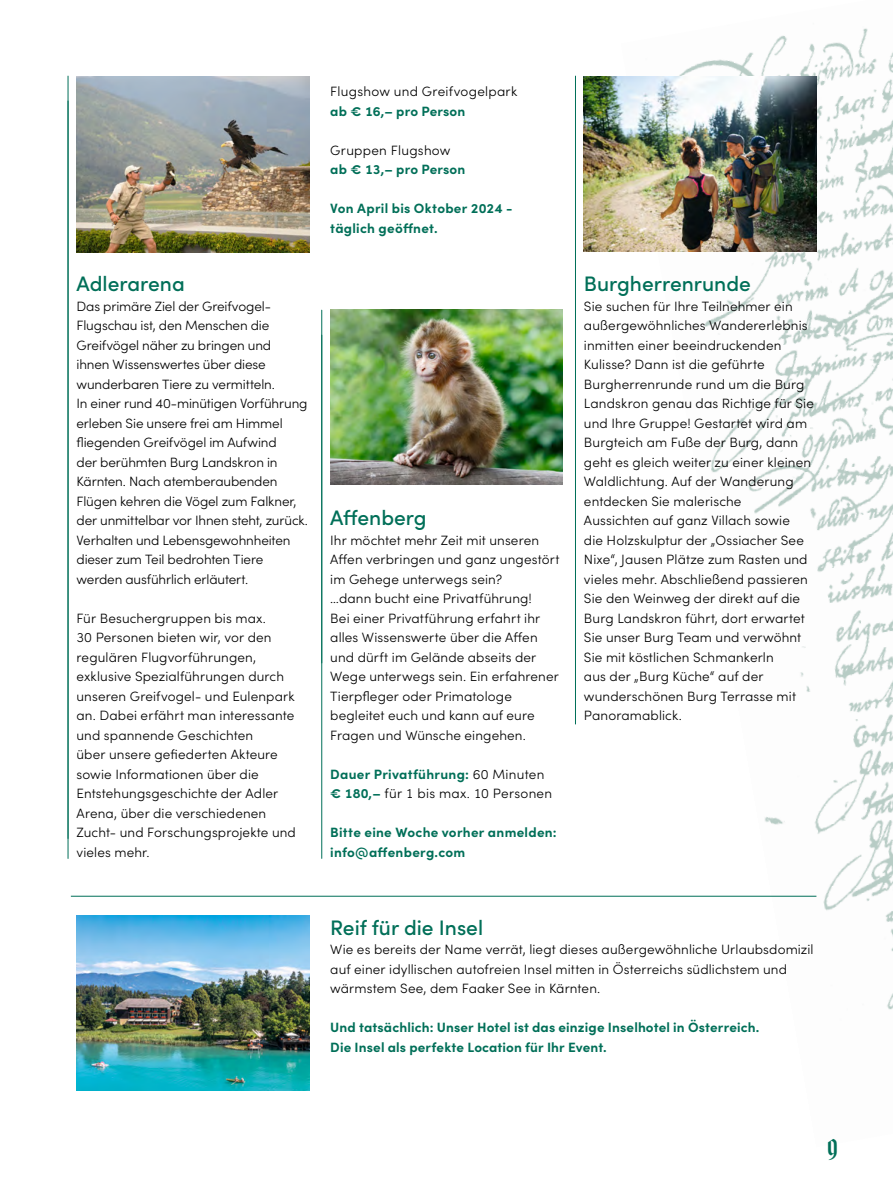
<style>
.page{position:relative;width:893px;height:1191px;background:#fff}
.page>*{position:absolute;margin:0;border:0;box-sizing:border-box;transform-origin:0 0}
.t1{font:27px "Amador";color:#006f58}
.t2{font:500 21px "Sofia Pro";color:#006f58}
.t3{font:300 13.5px/19.5px "Sofia Pro";letter-spacing:.01em;color:#000}
.t4{font:300 13.5px/19.5px "Sofia Pro";letter-spacing:-.01em;color:#000}
.t5{font:700 13.5px/19.5px "Sofia Pro";letter-spacing:.01em;color:#006f58}
.s1{font-weight:700;color:#006f58}
</style>
<div class="page">
<img style="left:621px;top:28px;width:272px;height:982px">
<img style="left:77px;top:915px;width:232px;height:175px">
<img style="left:77px;top:77px;width:232px;height:175px">
<img style="left:330px;top:309px;width:233px;height:176px">
<hr style="left:68px;top:76px;width:1px;height:782px;background:#006f58">
<hr style="left:71px;top:896px;width:745px;height:1px;background:#006f58">
<hr style="left:321px;top:310px;width:1px;height:353px;background:#006f58">
<hr style="left:321px;top:335px;width:1px;height:523px;background:#006f58">
<img style="left:584px;top:77px;width:232px;height:175px">
<hr style="left:575px;top:76px;width:1px;height:648px;background:#006f58">
<h2 class="t2" style="left:77px;top:268px;width:110px">Adlerarena</h2>
<p class="t4" style="left:77px;top:295px;width:233px">Das primäre Ziel der Greifvogel-Flugschau ist, den Menschen die Greifvögel näher zu bringen und<br>ihnen Wissenswertes über diese wunderbaren Tiere zu vermitteln.<br>In einer rund 40-minütigen Vorführung erleben Sie unsere frei am Himmel fliegenden Greifvögel im Aufwind<br>der berühmten Burg Landskron in Kärnten. Nach atemberaubenden Flügen kehren die Vögel zum Falkner, der unmittelbar vor Ihnen steht, zurück.<br>Verhalten und Lebensgewohnheiten dieser zum Teil bedrohten Tiere werden ausführlich erläutert.</p>
<p class="t3" style="left:77px;top:607px;width:221px">Für Besuchergruppen bis max.<br>30 Personen bieten wir, vor den regulären Flugvorführungen, exklusive Spezialführungen durch unseren Greifvogel- und Eulenpark an. Dabei erfährt man interessante und spannende Geschichten<br>über unsere gefiederten Akteure sowie Informationen über die<br>Entstehungsgeschichte der Adler<br>Arena, über die verschiedenen<br>Zucht- und Forschungsprojekte und vieles mehr.</p>
<p class="t3" style="left:330px;top:81px;width:188px">Flugshow und Greifvogelpark</p>
<p class="t5" style="left:330px;top:100px;width:137px">ab € 16,– pro Person</p>
<p class="t3" style="left:330px;top:139px;width:122px">Gruppen Flugshow</p>
<p class="t5" style="left:330px;top:158px;width:137px">ab € 13,– pro Person</p>
<p class="t5" style="left:330px;top:197px;width:184px">Von April bis Oktober 2024 - täglich geöffnet.</p>
<h2 class="t2" style="left:330px;top:502px;width:98px">Affenberg</h2>
<p class="t3" style="left:330px;top:529px;width:231px">Ihr möchtet mehr Zeit mit unseren<br>Affen verbringen und ganz ungestört im Gehege unterwegs sein?<br>…dann bucht eine Privatführung!<br>Bei einer Privatführung erfahrt ihr alles Wissenswerte über die Affen und dürft im Gelände abseits der<br>Wege unterwegs sein. Ein erfahrener<br>Tierpfleger oder Primatologe begleitet euch und kann auf eure<br>Fragen und Wünsche eingehen.</p>
<p class="t3" style="left:330px;top:763px;width:223px"><span class="s1">Dauer Privatführung:</span> 60 Minuten <span class="s1">€ 180,–</span> für 1 bis max. 10 Personen</p>
<p class="t5" style="left:330px;top:821px;width:228px">Bitte eine Woche vorher anmelden: info@affenberg.com</p>
<h2 class="t2" style="left:584px;top:268px;width:168px">Burgherrenrunde</h2>
<p class="t3" style="left:584px;top:295px;width:231px">Sie suchen für Ihre Teilnehmer ein außergewöhnliches Wandererlebnis inmitten einer beeindruckenden<br>Kulisse? Dann ist die geführte<br>Burgherrenrunde rund um die Burg<br>Landskron genau das Richtige für Sie und Ihre Gruppe! Gestartet wird am<br>Burgteich am Fuße der Burg, dann geht es gleich weiter zu einer kleinen<br>Waldlichtung. Auf der Wanderung entdecken Sie malerische<br>Aussichten auf ganz Villach sowie<br>die Holzskulptur der „Ossiacher See<br>Nixe“, Jausen Plätze zum Rasten und vieles mehr. Abschließend passieren<br>Sie den Weinweg der direkt auf die<br>Burg Landskron führt, dort erwartet<br>Sie unser Burg Team und verwöhnt<br>Sie mit köstlichen Schmankerln<br>aus der „Burg Küche“ auf der wunderschönen Burg Terrasse mit<br>Panoramablick.</p>
<h2 class="t2" style="left:330px;top:912px;width:154px">Reif für die Insel</h2>
<p class="t3" style="left:330px;top:939px;width:485px">Wie es bereits der Name verrät, liegt dieses außergewöhnliche Urlaubsdomizil auf einer idyllischen autofreien Insel mitten in Österreichs südlichstem und wärmstem See, dem Faaker See in Kärnten.</p>
<p class="t5" style="left:330px;top:1016px;width:431px">Und tatsächlich: Unser Hotel ist das einzige Inselhotel in Österreich.<br>Die Insel als perfekte Location für Ihr Event.</p>
<h1 class="t1" style="left:827px;top:1129px;width:12px">9</h1>
</div>
